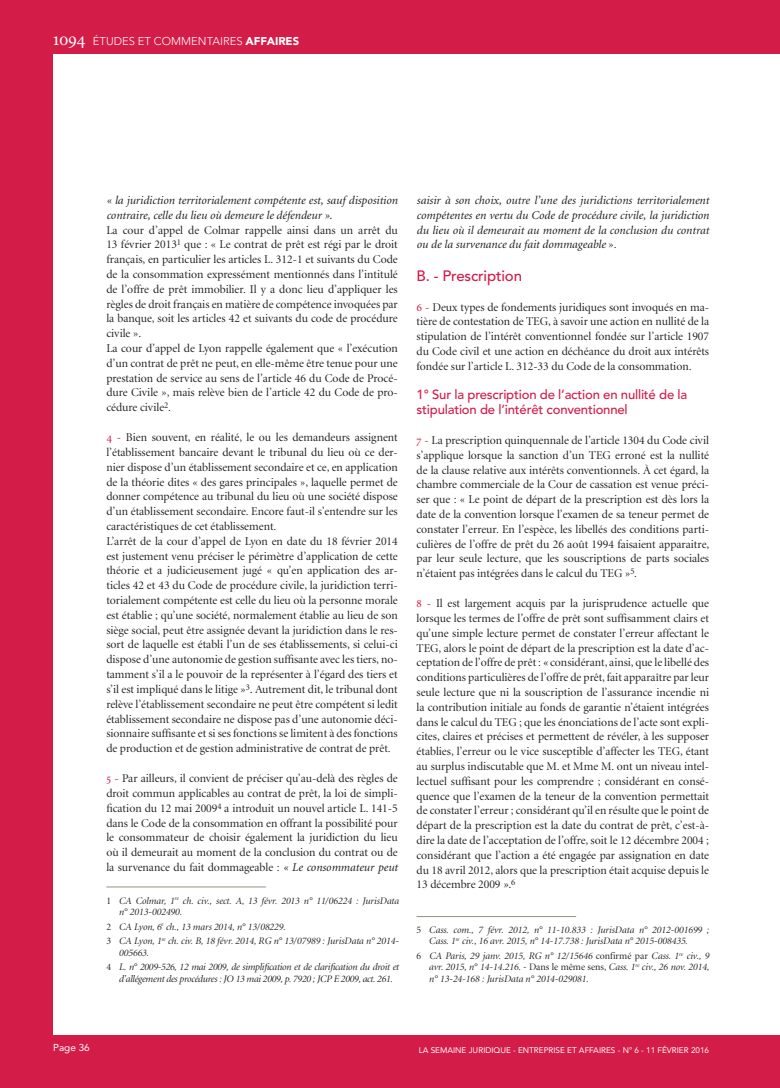
<style>
.page{position:relative;width:780px;height:1088px;background:#fff}
.page>*{position:absolute;margin:0;border:0;box-sizing:border-box;transform-origin:0 0}
.t1{font:500 15px "Avenir LT";letter-spacing:-.01em;color:#d31c48}
.t2{font:500 13.12px/15px "Avenir LT";letter-spacing:-.015em;color:#d31c48}
.t3{font:11.88px/14.8px "Minion Display";color:#231f20;text-align:justify}
.t4{font:italic 11.88px/14.8px "Minion";color:#231f20}
.t5{font:300 11.25px "Avenir LT";color:#fff}
.t6{font:italic 10px/11.2px "Minion Display";color:#231f20}
.t7{font:italic 10px/14.8px "Minion Display";letter-spacing:-.02em;color:#231f20}
.t8{font:10px "Avenir LT";color:#fff}
.t9{font:8.12px "Avenir LT";color:#fff}
.s1{font-family:"Minion Regular SC";font-weight:400;font-size:18.75px}
.s2{font-weight:900}
.s3{font-family:"Minion Regular SC";color:#d31c48}
.s4{font-family:"Minion";font-style:italic}
.s5{font-style:normal}
.s6{font-family:"Minion Display";font-style:normal}
</style>
<div class="page">
<div style="left:0;top:0;width:52px;height:1088px;background:#d31c48"></div>
<div style="left:0;top:0;width:762px;height:53px;background:#d31c48"></div>
<div style="left:0;top:1036px;width:762px;height:52px;background:#d31c48"></div>
<div style="left:762px;top:0;width:18px;height:53px;background:#d31c48"></div>
<div style="left:762px;top:1036px;width:18px;height:52px;background:#d31c48"></div>
<hr style="left:106px;top:886px;width:160px;height:1px;background:#959383">
<hr style="left:416px;top:916px;width:160px;height:1px;background:#959383">
<p class="t5" style="left:53px;top:34px;width:247px"><span class="s1">1094</span> ÉTUDES ET COMMENTAIRES <span class="s2">AFFAIRES</span></p>
<p class="t4" style="left:106px;top:193px;width:293px">« la juridiction territorialement compétente est, sauf disposition contraire, celle du lieu où demeure le défendeur ».</p>
<p class="t3" style="left:106px;top:223px;width:293px;text-align:left">La cour d’appel de Colmar rappelle ainsi dans un arrêt du 13 février 2013<sup>1</sup> que : « Le contrat de prêt est régi par le droit français, en particulier les articles L. 312-1 et suivants du Code de la consommation expressément mentionnés dans l’intitulé de l’offre de prêt immobilier. Il y a donc lieu d’appliquer les règles de droit français en matière de compétence invoquées par la banque, soit les articles 42 et suivants du code de procédure civile ».<br>La cour d’appel de Lyon rappelle également que « l’exécution d’un contrat de prêt ne peut, en elle-même être tenue pour une prestation de service au sens de l’article 46 du Code de Procé&shy;dure Civile », mais relève bien de l’article 42 du Code de pro&shy;cédure civile<sup>2</sup>.</p>
<p class="t3" style="left:106px;top:430px;width:293px;text-align:left"><span class="s3">4 -</span> Bien souvent, en réalité, le ou les demandeurs assignent l’établissement bancaire devant le tribunal du lieu où ce der&shy;nier dispose d’un établissement secondaire et ce, en application de la théorie dites « des gares principales », laquelle permet de donner compétence au tribunal du lieu où une société dispose d’un établissement secondaire. Encore faut-il s’entendre sur les caractéristiques de cet établissement.<br>L’arrêt de la cour d’appel de Lyon en date du 18 février 2014 est justement venu préciser le périmètre d’application de cette théorie et a judicieusement jugé « qu’en application des ar&shy;ticles 42 et 43 du Code de procédure civile, la juridiction terri&shy;torialement compétente est celle du lieu où la personne morale est établie ; qu’une société, normalement établie au lieu de son siège social, peut être assignée devant la juridiction dans le res&shy;sort de laquelle est établi l’un de ses établissements, si celui-ci dispose d’une autonomie de gestion suffisante avec les tiers, no&shy;tamment s’il a le pouvoir de la représenter à l’égard des tiers et s’il est impliqué dans le litige »<sup>3</sup><span class="s4">.</span> Autrement dit, le tribunal dont relève l’établissement secondaire ne peut être compétent si ledit établissement secondaire ne dispose pas d’une autonomie déci&shy;sionnaire suffisante et si ses fonctions se limitent à des fonctions de production et de gestion administrative de contrat de prêt.</p>
<p class="t3" style="left:106px;top:771px;width:293px"><span class="s3">5 -</span> Par ailleurs, il convient de préciser qu’au-delà des règles de droit commun applicables au contrat de prêt, la loi de simpli&shy;fication du 12 mai 2009<sup>4</sup> a introduit un nouvel article L. 141-5 dans le Code de la consommation en offrant la possibilité pour le consommateur de choisir également la juridiction du lieu où il demeurait au moment de la conclusion du contrat ou de la survenance du fait dommageable : <span class="s4">« Le consommateur peut</span></p>
<p class="t6" style="left:119px;top:895px;width:281px;text-indent:-12px"><span class="s5">1</span> CA Colmar, 1<sup>re</sup> ch. civ., sect. A, 13 févr. 2013 n° 11/06224 : JurisData n° 2013-002490.</p>
<p class="t6" style="left:106px;top:919px;width:294px;line-height:14.8px"><span class="s5">2</span> CA Lyon, 6<sup>e</sup> ch., 13 mars 2014, n° 13/08229.<br><span class="s5">3</span> CA Lyon, 1<sup>re</sup> ch. civ. B, 18 févr. 2014, RG n° 13/07989 : JurisData n° 2014-</p>
<p class="t7" style="left:106px;top:945px;width:294px;text-indent:12px">005663.<br><span class="s5">4</span> L. n° 2009-526, 12 mai 2009, de simplification et de clarification du droit et</p>
<p class="t7" style="left:119px;top:971px;width:275px">d’allégement des procédures : JO 13 mai 2009, p. 7920 ; JCP E 2009, act. 261.</p>
<p class="t4" style="left:416px;top:193px;width:294px;text-align:justify">saisir à son choix, outre l’une des juridictions territorialement compétentes en vertu du Code de procédure civile, la juridiction du lieu où il demeurait au moment de la conclusion du contrat ou de la survenance du fait dommageable <span class="s6">».</span></p>
<p class="t1" style="left:416px;top:267px;width:107px">B. - Prescription</p>
<p class="t3" style="left:416px;top:300px;width:294px"><span class="s3">6 -</span> Deux types de fondements juridiques sont invoqués en ma&shy;tière de contestation de TEG, à savoir une action en nullité de la stipulation de l’intérêt conventionnel fondée sur l’article 1907 du Code civil et une action en déchéance du droit aux intérêts fondée sur l’article L. 312-33 du Code de la consommation.</p>
<p class="t2" style="left:416px;top:387px;width:272px">1° Sur la prescription de l’action en nullité de la stipulation de l’intérêt conventionnel</p>
<p class="t3" style="left:416px;top:433px;width:294px"><span class="s3">7 -</span> La prescription quinquennale de l’article 1304 du Code civil s’applique lorsque la sanction d’un TEG erroné est la nullité de la clause relative aux intérêts conventionnels. À cet égard, la chambre commerciale de la Cour de cassation est venue préci&shy;ser que : « Le point de départ de la prescription est dès lors la date de la convention lorsque l’examen de sa teneur permet de constater l’erreur. En l’espèce, les libellés des conditions parti&shy;culières de l’offre de prêt du 26 août 1994 faisaient apparaitre, par leur seule lecture, que les souscriptions de parts sociales n’étaient pas intégrées dans le calcul du TEG »<sup>5</sup>.</p>
<p class="t3" style="left:416px;top:596px;width:294px"><span class="s3">8 -</span> Il est largement acquis par la jurisprudence actuelle que lorsque les termes de l’offre de prêt sont suffisamment clairs et qu’une simple lecture permet de constater l’erreur affectant le TEG, alors le point de départ de la prescription est la date d’ac&shy;ceptation de l’offre de prêt : <span class="s4">«</span> considérant, ainsi, que le libellé des conditions particulières de l’offre de prêt, fait apparaître par leur seule lecture que ni la souscription de l’assurance incendie ni la contribution initiale au fonds de garantie n’étaient intégrées dans le calcul du TEG ; que les énonciations de l’acte sont expli&shy;cites, claires et précises et permettent de révéler, à les supposer établies, l’erreur ou le vice susceptible d’affecter les TEG, étant au surplus indiscutable que M. et Mme M. ont un niveau intel&shy;lectuel suffisant pour les comprendre ; considérant en consé&shy;quence que l’examen de la teneur de la convention permettait de constater l’erreur ; considérant qu’il en résulte que le point de départ de la prescription est la date du contrat de prêt, c’est-à&shy;dire la date de l’acceptation de l’offre, soit le 12 décembre 2004 ; considérant que l’action a été engagée par assignation en date du 18 avril 2012, alors que la prescription était acquise depuis le 13 décembre 2009 <span class="s4">».</span><sup>6</sup></p>
<p class="t6" style="left:429px;top:925px;width:281px;text-indent:-12px"><span class="s5">5</span> Cass. com., 7 févr. 2012, n° 11-10.833 : JurisData n° 2012-001699 ;<br>Cass. 1<sup>re</sup> civ., 16 avr. 2015, n° 14-17.738 : JurisData n° 2015-008435.</p>
<p class="t6" style="left:429px;top:951px;width:282px;text-align:justify;text-indent:-12px"><span class="s5">6</span> CA Paris, 29 janv. 2015, RG n° 12/15646 <span class="s5">confirmé par</span> Cass. 1<sup>re</sup> civ., 9 avr. 2015, n° 14-14.216. <span class="s5">- Dans le même sens,</span> Cass. 1<sup>re</sup> civ., 26 nov. 2014, n° 13-24-168 : JurisData n° 2014-029081.</p>
<p class="t8" style="left:53px;top:1042px;width:38px">Page 36</p>
<p class="t9" style="left:418px;top:1045px;width:292px">LA SEMAINE JURIDIQUE - ENTREPRISE ET AFFAIRES - N° 6 - 11 FÉVRIER 2016</p>
</div>
